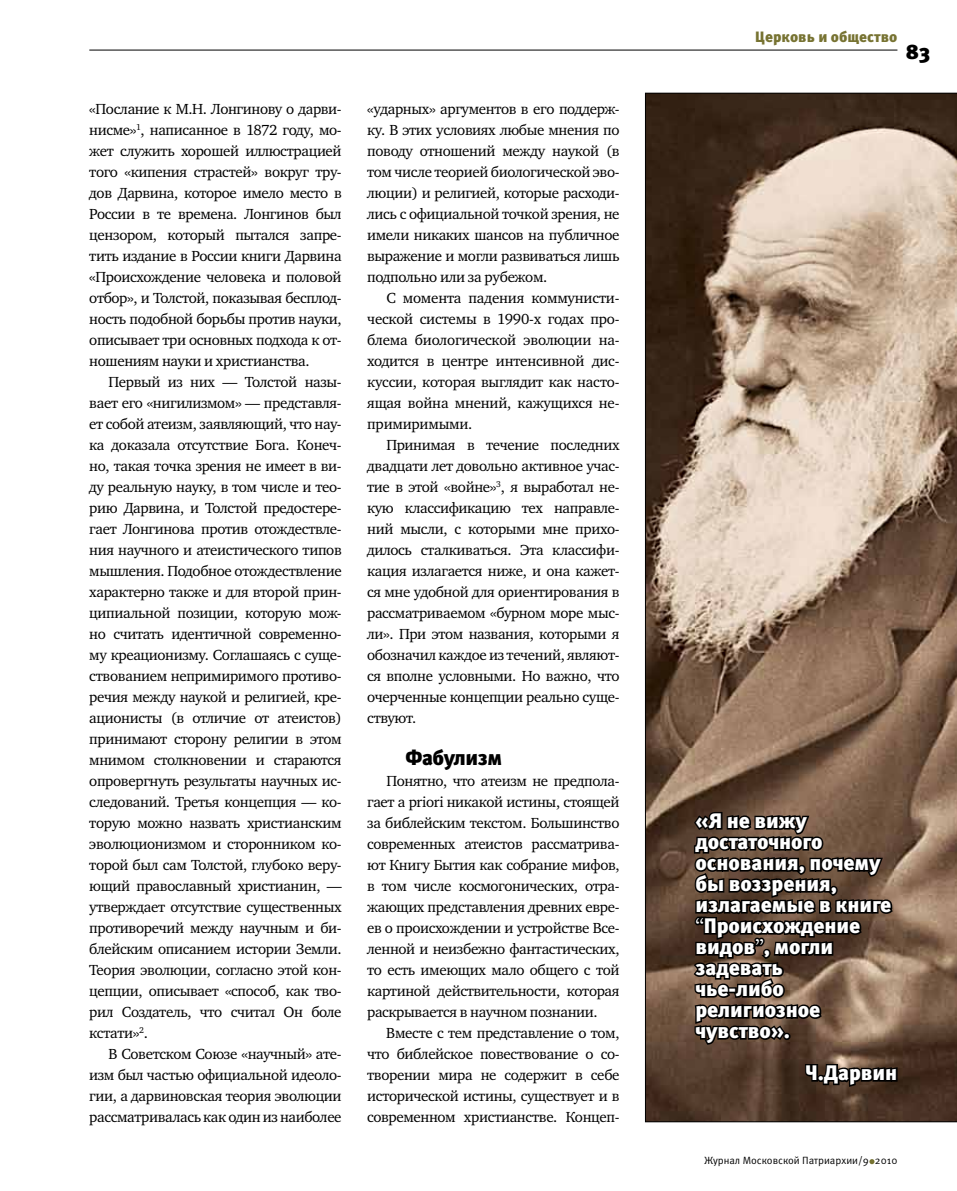
<style>
.page{position:relative;width:957px;height:1191px;background:#fff}
.page>*{position:absolute;margin:0;border:0;box-sizing:border-box;transform-origin:0 0}
.t1{font:900 21px/21px "Meta Pro";letter-spacing:-.005em;color:#fff}
.t2{font:900 21px "Meta Pro";letter-spacing:-.025em;color:#000}
.t3{font:15px/21px "Charter ITC";letter-spacing:-.025em;color:#000;text-align:justify}
.t4{font:900 15px "Meta Pro";color:#777332}
.t5{font:10.5px "Meta Pro";color:#000}
.s1{font-family:"Charter ITC";font-weight:400}
</style>
<div class="page">
<hr style="left:89px;top:50px;width:808px;height:1px;background:#000">
<svg style="left:869px;top:1159px;width:5px;height:5px"></svg>
<svg style="left:645px;top:93px;width:312px;height:1029px;background:#927c6b"></svg>
<svg style="left:688px;top:651px;width:211px;height:440px;background:#604a3b"></svg>
<p class="t3" style="left:89px;top:98px;width:254px">«Послание к М.Н. Лонгинову о дарви&shy;нисме»<sup>1</sup>, написанное в 1872 году, мо&shy;жет служить хорошей иллюстрацией того «кипения страстей» вокруг тру&shy;дов Дарвина, которое имело место в России в те времена. Лонгинов был цензором, который пытался запре&shy;тить издание в России книги Дарвина «Происхождение человека и половой отбор», и Толстой, показывая бесплод&shy;ность подобной борьбы против науки, описывает три основных подхода к от&shy;ношениям науки и христианства.</p>
<p class="t3" style="left:89px;top:371px;width:254px;text-indent:19px">Первый из них — Толстой назы&shy;вает его «нигилизмом» — представля&shy;ет собой атеизм, заявляющий, что нау&shy;ка доказала отсутствие Бога. Конеч&shy;но, такая точка зрения не имеет в ви&shy;ду реальную науку, в том числе и тео&shy;рию Дарвина, и Толстой предостере&shy;гает Лонгинова против отождествле&shy;ния научного и атеистического типов мышления. Подобное отождествление характерно также и для второй прин&shy;ципиальной позиции, которую мож&shy;но считать идентичной современно&shy;му креационизму. Соглашаясь с суще&shy;ствованием непримиримого противо&shy;речия между наукой и религией, кре&shy;ационисты (в отличие от атеистов) принимают сторону религии в этом мнимом столкновении и стараются опровергнуть результаты научных ис&shy;следований. Третья концепция — ко&shy;торую можно назвать христианским эволюционизмом и сторонником ко&shy;торой был сам Толстой, глубоко веру&shy;ющий православный христианин, — утверждает отсутствие существенных противоречий между научным и би&shy;блейским описанием истории Земли.<br>Теория эволюции, согласно этой кон&shy;цепции, описывает «способ, как тво&shy;рил Создатель, что считал Он боле кстати»<sup>2</sup>.</p>
<p class="t3" style="left:89px;top:1043px;width:254px;text-indent:19px">В Советском Союзе «научный» ате&shy;изм был частью официальной идеоло&shy;гии, а дарвиновская теория эволюции рассматривалась как один из наиболее</p>
<p class="t3" style="left:367px;top:98px;width:254px">«ударных» аргументов в его поддерж&shy;ку. В этих условиях любые мнения по поводу отношений между наукой (в том числе теорией биологической эво&shy;люции) и религией, которые расходи&shy;лись с официальной точкой зрения, не имели никаких шансов на публичное выражение и могли развиваться лишь подпольно или за рубежом.</p>
<p class="t3" style="left:367px;top:287px;width:254px;text-indent:19px">С момента падения коммунисти&shy;ческой системы в 1990-х годах про&shy;блема биологической эволюции на&shy;ходится в центре интенсивной дис&shy;куссии, которая выглядит как насто&shy;ящая война мнений, кажущихся не&shy;примиримыми.</p>
<p class="t3" style="left:367px;top:434px;width:254px;text-indent:19px">Принимая в течение последних двадцати лет довольно активное учас&shy;тие в этой «войне»<sup>3</sup>, я выработал не&shy;кую классификацию тех направле&shy;ний мысли, с которыми мне прихо&shy;дилось сталкиваться. Эта классифи&shy;кация излагается ниже, и она кажет&shy;ся мне удобной для ориентирования в рассматриваемом «бурном море мыс&shy;ли». При этом названия, которыми я обозначил каждое из течений, являют&shy;ся вполне условными. Но важно, что очерченные концепции реально суще&shy;ствуют.</p>
<h1 class="t2" style="left:405px;top:744px;width:98px">Фабулизм</h1>
<p class="t3" style="left:367px;top:770px;width:254px;text-indent:19px">Понятно, что атеизм не предпола&shy;гает a priori никакой истины, стоящей за библейским текстом. Большинство современных атеистов рассматрива&shy;ют Книгу Бытия как собрание мифов, в том числе космогонических, отра&shy;жающих представления древних евре&shy;ев о происхождении и устройстве Все&shy;ленной и неизбежно фантастических, то есть имеющих мало общего с той картиной действительности, которая раскрывается в научном познании.</p>
<p class="t3" style="left:367px;top:1022px;width:254px;text-indent:19px">Вместе с тем представление о том, что библейское повествование о со&shy;творении мира не содержит в себе исторической истины, существует и в современном христианстве. Концеп-</p>
<p class="t4" style="left:755px;top:27px;width:144px">Церковь и общество</p>
<h1 class="t2" style="left:906px;top:38px;width:26px">83</h1>
<h1 class="t1" style="left:695px;top:811px;width:197px">«Я не вижу достаточного основания, почему бы воззрения, излагаемые в книге <span class="s1">“</span>Происхождение видов<span class="s1">”</span>, могли задевать<br>чье-либо религиозное чувство».</h1>
<h1 class="t1" style="left:805px;top:1063px;width:93px">Ч.Дарвин</h1>
<p class="t5" style="left:704px;top:1153px;width:195px">Журнал Московской Патриархии/9 2010</p>
</div>
